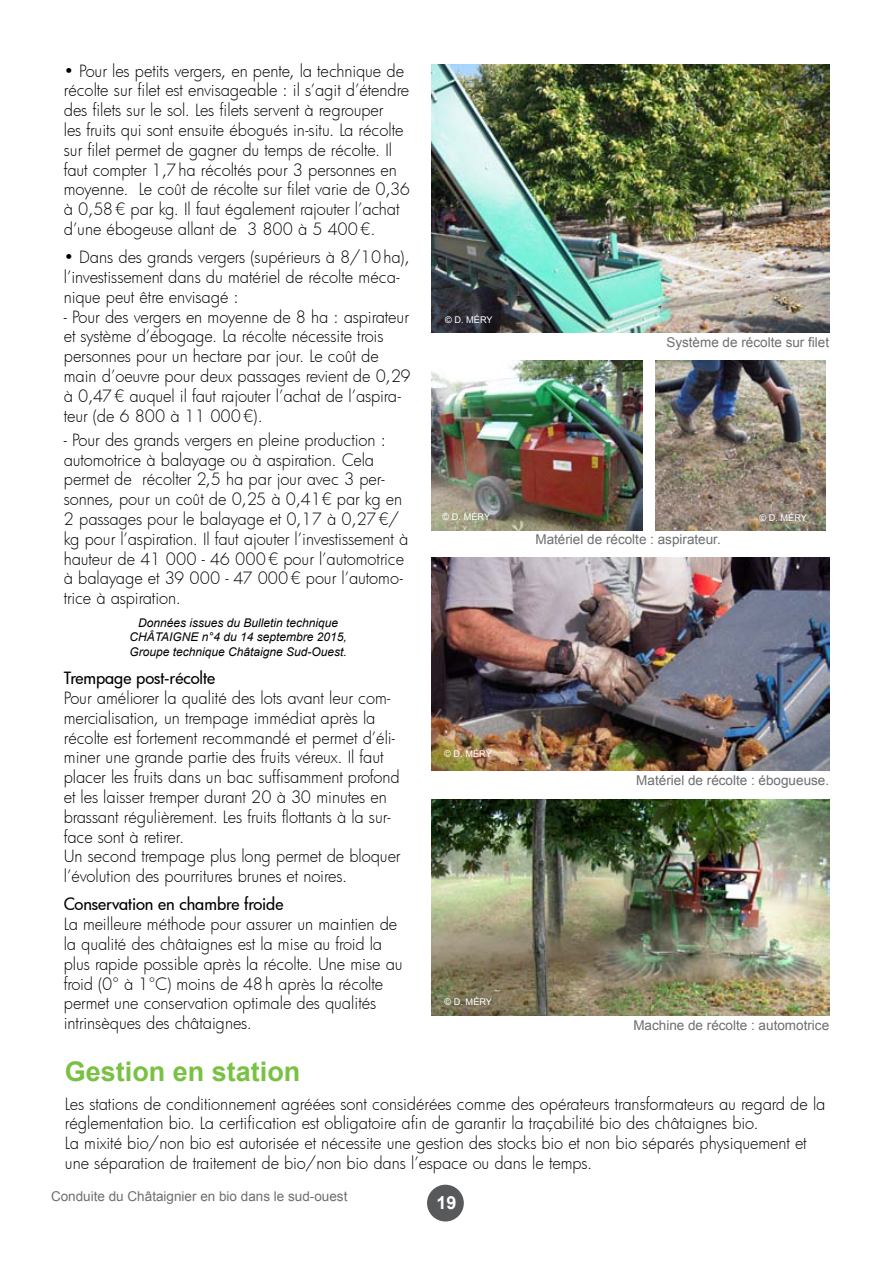
<style>
.page{position:relative;width:893px;height:1263px;background:#fff}
.page>*{position:absolute;margin:0;border:0;box-sizing:border-box;transform-origin:0 0}
.t1{font:700 27px "Arial";color:#7ac143}
.t2{font:700 18px "Arial";color:#fff}
.t3{font:300 16.5px/19.8px "Futura";letter-spacing:-.005em;color:#000}
.t4{font:500 16.5px "Futura";letter-spacing:-.005em;color:#000}
.t5{font:13.5px "Arial";color:#6d6e71}
.t6{font:italic 12px/14.4px "Arial";color:#000;text-align:center}
.t7{font:9.15px "Arial";color:#fff}
</style>
<div class="page">
<div style="left:427px;top:1185px;width:37px;height:36px;background:#58595b;border-radius:50%"></div>
<img style="left:431px;top:65px;width:398px;height:267px">
<img style="left:431px;top:360px;width:212px;height:170px">
<img style="left:655px;top:360px;width:170px;height:170px">
<img style="left:431px;top:558px;width:398px;height:212px">
<img style="left:431px;top:799px;width:398px;height:216px">
<p class="t3" style="left:64px;top:60px;width:348px">• Pour les petits vergers, en pente, la technique de récolte sur filet est envisageable : il s’agit d’étendre des filets sur le sol. Les filets servent à regrouper<br>les fruits qui sont ensuite ébogués in-situ. La récolte sur filet permet de gagner du temps de récolte. Il faut compter 1,7ha récoltés pour 3 personnes en moyenne. Le coût de récolte sur filet varie de 0,36 à 0,58€ par kg. Il faut également rajouter l’achat d’une ébogeuse allant de 3 800 à 5 400€.</p>
<p class="t3" style="left:64px;top:247px;width:348px">• Dans des grands vergers (supérieurs à 8/10ha), l’investissement dans du matériel de récolte méca&shy;nique peut être envisagé :</p>
<p class="t3" style="left:64px;top:306px;width:348px">- Pour des vergers en moyenne de 8 ha : aspirateur et système d’ébogage. La récolte nécessite trois personnes pour un hectare par jour. Le coût de main d’oeuvre pour deux passages revient de 0,29 à 0,47€ auquel il faut rajouter l’achat de l’aspira&shy;teur (de 6 800 à 11 000€).</p>
<p class="t3" style="left:64px;top:429px;width:346px">- Pour des grands vergers en pleine production : automotrice à balayage ou à aspiration. Cela permet de récolter 2,5 ha par jour avec 3 per&shy;sonnes, pour un coût de 0,25 à 0,41€ par kg en 2 passages pour le balayage et 0,17 à 0,27€/ kg pour l’aspiration. Il faut ajouter l’investissement à hauteur de 41 000 - 46 000€ pour l’automotrice à balayage et 39 000 - 47 000€ pour l’automo&shy;trice à aspiration.</p>
<p class="t6" style="left:129px;top:616px;width:219px">Données issues du Bulletin technique<br>CHÂTAIGNE n°4 du 14 septembre 2015,<br>Groupe technique Châtaigne Sud-Ouest.</p>
<p class="t4" style="left:64px;top:667px;width:153px">Trempage post-récolte</p>
<p class="t3" style="left:64px;top:688px;width:338px">Pour améliorer la qualité des lots avant leur com&shy;mercialisation, un trempage immédiat après la récolte est fortement recommandé et permet d’éli&shy;miner une grande partie des fruits véreux. Il faut placer les fruits dans un bac suffisamment profond et les laisser tremper durant 20 à 30 minutes en brassant régulièrement. Les fruits flottants à la sur&shy;face sont à retirer.<br>Un second trempage plus long permet de bloquer l’évolution des pourritures brunes et noires.</p>
<p class="t4" style="left:64px;top:893px;width:221px">Conservation en chambre froide</p>
<p class="t3" style="left:64px;top:914px;width:340px">La meilleure méthode pour assurer un maintien de la qualité des châtaignes est la mise au froid la plus rapide possible après la récolte. Une mise au froid (0° à 1°C) moins de 48h après la récolte permet une conservation optimale des qualités intrinsèques des châtaignes.</p>
<p class="t7" style="left:445px;top:313px;width:49px">© D. MÉRY</p>
<p class="t5" style="left:666px;top:333px;width:164px">Système de récolte sur filet</p>
<p class="t7" style="left:443px;top:511px;width:49px">© D. MÉRY</p>
<p class="t7" style="left:759px;top:512px;width:49px">© D. MÉRY</p>
<p class="t5" style="left:535px;top:530px;width:187px">Matériel de récolte : aspirateur.</p>
<p class="t7" style="left:444px;top:747px;width:49px">© D. MÉRY</p>
<p class="t5" style="left:636px;top:771px;width:194px">Matériel de récolte : ébogueuse.</p>
<p class="t7" style="left:445px;top:995px;width:49px">© D. MÉRY</p>
<p class="t5" style="left:633px;top:1016px;width:197px">Machine de récolte : automotrice</p>
<h1 class="t1" style="left:65px;top:1054px;width:237px">Gestion en station</h1>
<p class="t3" style="left:65px;top:1093px;width:762px">Les stations de conditionnement agréées sont considérées comme des opérateurs transformateurs au regard de la réglementation bio. La certification est obligatoire afin de garantir la traçabilité bio des châtaignes bio.<br>La mixité bio/non bio est autorisée et nécessite une gestion des stocks bio et non bio séparés physiquement et une séparation de traitement de bio/non bio dans l’espace ou dans le temps.</p>
<p class="t5" style="left:51px;top:1188px;width:298px">Conduite du Châtaignier en bio dans le sud-ouest</p>
<p class="t2" style="left:436px;top:1191px;width:22px">19</p>
</div>
